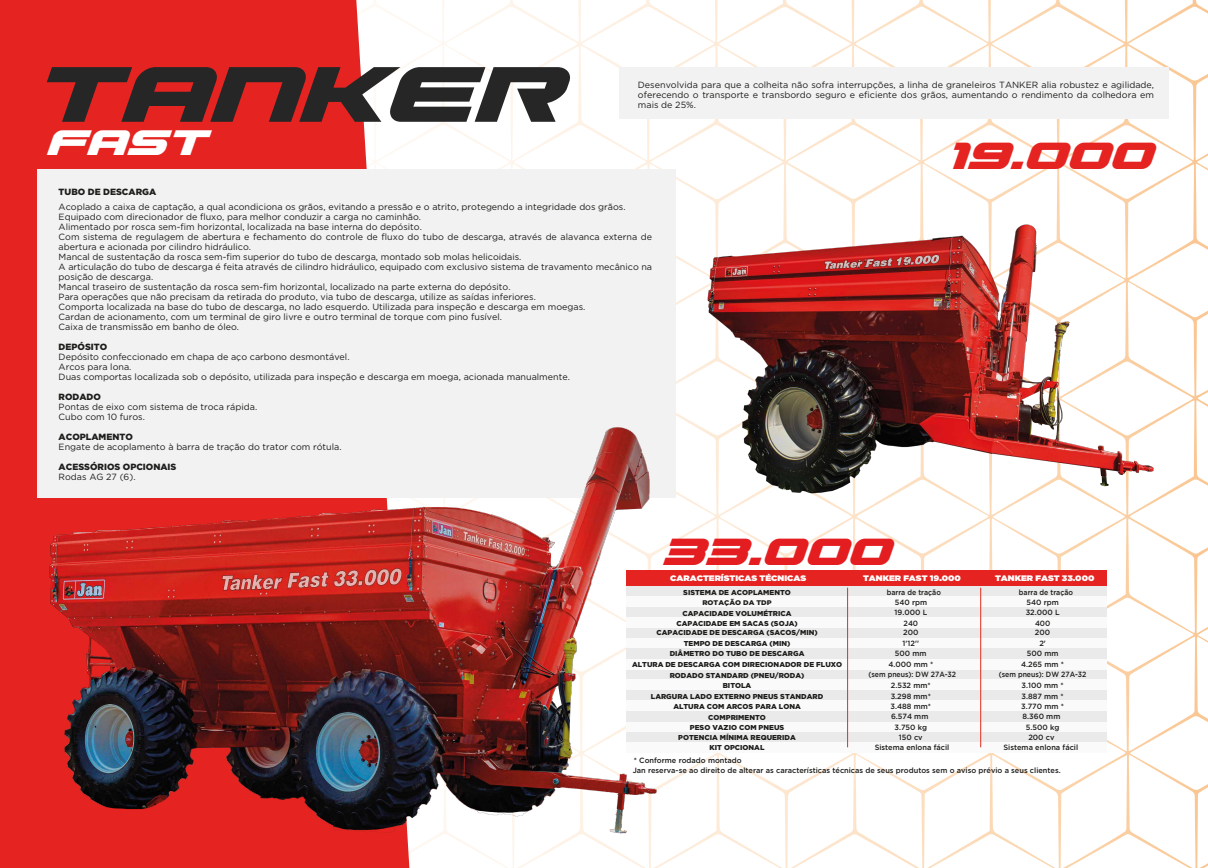
<style>
.page{position:relative;width:1208px;height:868px;background:#fff}
.page>*{position:absolute;margin:0;border:0;box-sizing:border-box;transform-origin:0 0}
.t1{font:italic 700 95px "Gunship";color:#262626}
.t2{font:italic 700 45.8px "Gunship";color:#e41d20}
.t3{font:italic 700 45.8px "Gunship";color:#e52421}
.t4{font:italic 700 42.9px "Gunship";color:#fff}
.t5{font:9px/10px "Gotham";color:#1d1d1b}
.t6{font:900 9px "Gotham";color:#1d1d1b}
.t7{font:900 8px "Gotham";color:#fff;scale:1.09 1}
.t8{font:500 7.6px/10.6px "Gotham";color:#1d1d1b}
.t9{font:500 7.6px/10.7px "Gotham";color:#1d1d1b;text-align:center;scale:.91 1}
.t10{font:500 7.6px "Gotham";color:#1d1d1b;scale:.92 1}
.t11{font:500 7.6px "Gotham";color:#1d1d1b;scale:.95 1}
.t12{font:900 7.1px/11px "Gotham";color:#1d1d1b;text-align:center}
.t13{font:900 6.8px "Gotham";color:#1d1d1b;scale:1.07 1}
</style>
<div class="page">
<svg style="left:462px;top:0;width:730px;height:143px"></svg>
<svg style="left:0;top:0;width:462px;height:318px;fill:#e52421"></svg>
<div style="left:37px;top:169px;width:638px;height:329px;background:#f2f2f2"></div>
<img style="left:0;top:318px;width:829px;height:549px">
<div style="left:619px;top:68px;width:550px;height:51px;background:#f2f2f2"></div>
<div style="left:626px;top:606px;width:480px;height:11px;background:#eaeaea"></div>
<div style="left:626px;top:585px;width:480px;height:11px;background:#eaeaea"></div>
<div style="left:626px;top:570px;width:480px;height:15px;background:#e52421"></div>
<div style="left:626px;top:596px;width:480px;height:10px;background:#fafafa"></div>
<div style="left:626px;top:627px;width:480px;height:11px;background:#eaeaea"></div>
<div style="left:626px;top:617px;width:480px;height:10px;background:#fafafa"></div>
<div style="left:626px;top:690px;width:480px;height:10px;background:#eaeaea"></div>
<div style="left:626px;top:638px;width:480px;height:10px;background:#fafafa"></div>
<div style="left:626px;top:648px;width:480px;height:10px;background:#eaeaea"></div>
<div style="left:626px;top:669px;width:480px;height:10px;background:#eaeaea"></div>
<div style="left:626px;top:658px;width:480px;height:11px;background:#fafafa"></div>
<div style="left:626px;top:679px;width:480px;height:11px;background:#fafafa"></div>
<div style="left:626px;top:731px;width:480px;height:11px;background:#eaeaea"></div>
<div style="left:626px;top:721px;width:480px;height:10px;background:#fafafa"></div>
<div style="left:626px;top:710px;width:480px;height:11px;background:#eaeaea"></div>
<div style="left:626px;top:700px;width:480px;height:10px;background:#fafafa"></div>
<div style="left:626px;top:742px;width:480px;height:10px;background:#fafafa"></div>
<hr style="left:847px;top:587px;width:1px;height:160px;background:#e52b1f">
<hr style="left:980px;top:587px;width:1px;height:160px;background:#e52b1f">
<img style="left:679px;top:181px;width:522px;height:348px">
<h1 class="t1" style="left:28px;top:50px;width:532px">tanker</h1>
<h3 class="t4" style="left:45px;top:122px;width:162px">fast</h3>
<p class="t6" style="left:59px;top:185px;width:99px">TUBO DE DESCARGA</p>
<p class="t5" style="left:638px;top:79px;width:518px">Desenvolvida para que a colheita não sofra interrupções, a linha de graneleiros TANKER alia robustez e agilidade, oferecendo o transporte e transbordo seguro e eficiente dos grãos, aumentando o rendimento da colhedora em</p>
<p class="t5" style="left:638px;top:99px;width:59px">mais de 25%.</p>
<h2 class="t3" style="left:945px;top:135px;width:207px">19.ooo</h2>
<p class="t5" style="left:59px;top:201px;width:595px">Acoplado a caixa de captação, a qual acondiciona os grãos, evitando a pressão e o atrito, protegendo a integridade dos grãos.<br>Equipado com direcionador de fluxo, para melhor conduzir a carga no caminhão.<br>Alimentado por rosca sem-fim horizontal, localizada na base interna do depósito.<br>Com sistema de regulagem de abertura e fechamento do controle de fluxo do tubo de descarga, através de alavanca externa de abertura e acionada por cilindro hidráulico.<br>Mancal de sustentação da rosca sem-fim superior do tubo de descarga, montado sob molas helicoidais.<br>A articulação do tubo de descarga é feita através de cilindro hidráulico, equipado com exclusivo sistema de travamento mecânico na posição de descarga.<br>Mancal traseiro de sustentação da rosca sem-fim horizontal, localizado na parte externa do depósito.<br>Para operações que não precisam da retirada do produto, via tubo de descarga, utilize as saídas inferiores.<br>Comporta localizada na base do tubo de descarga, no lado esquerdo. Utilizada para inspeção e descarga em moegas.<br>Cardan de acionamento, com um terminal de giro livre e outro terminal de torque com pino fusível.<br>Caixa de transmissão em banho de óleo.</p>
<p class="t6" style="left:59px;top:340px;width:50px">DEPÓSITO</p>
<p class="t5" style="left:59px;top:351px;width:513px">Depósito confeccionado em chapa de aço carbono desmontável.<br>Arcos para lona.<br>Duas comportas localizada sob o depósito, utilizada para inspeção e descarga em moega, acionada manualmente.</p>
<p class="t6" style="left:59px;top:390px;width:44px">RODADO</p>
<p class="t5" style="left:59px;top:401px;width:200px">Pontas de eixo com sistema de troca rápida.<br>Cubo com 10 furos.</p>
<p class="t6" style="left:59px;top:430px;width:76px">ACOPLAMENTO</p>
<p class="t5" style="left:59px;top:441px;width:284px">Engate de acoplamento à barra de tração do trator com rótula.</p>
<p class="t6" style="left:59px;top:460px;width:119px">ACESSÓRIOS OPCIONAIS</p>
<p class="t5" style="left:59px;top:471px;width:78px">Rodas AG 27 (6).</p>
<h2 class="t2" style="left:661px;top:530px;width:230px">33.ooo</h2>
<p class="t7" style="left:670px;top:572px;width:126px">CARACTERÍSTICAS TÉCNICAS</p>
<p class="t12" style="left:683px;top:586px;width:109px">SISTEMA DE ACOPLAMENTO</p>
<p class="t13" style="left:702px;top:597px;width:66px">ROTAÇÃO DA TDP</p>
<p class="t12" style="left:676px;top:617px;width:123px">CAPACIDADE EM SACAS (SOJA)</p>
<p class="t12" style="left:682px;top:607px;width:110px">CAPACIDADE VOLUMÉTRICA</p>
<p class="t12" style="left:656px;top:627px;width:163px">CAPACIDADE DE DESCARGA (SACOS/MIN)</p>
<p class="t12" style="left:632px;top:648px;width:212px;line-height:10.1px">DIÂMETRO DO TUBO DE DESCARGA<br>ALTURA DE DESCARGA COM DIRECIONADOR DE FLUXO</p>
<p class="t12" style="left:684px;top:638px;width:108px">TEMPO DE DESCARGA (MIN)</p>
<p class="t7" style="left:863px;top:572px;width:91px">TANKER FAST 19.000</p>
<p class="t8" style="left:894px;top:597px;width:34px">540 rpm<br>19.000 L</p>
<p class="t10" style="left:886px;top:587px;width:60px">barra de tração</p>
<p class="t11" style="left:903px;top:617px;width:17px">240</p>
<p class="t8" style="left:903px;top:627px;width:17px">200</p>
<p class="t8" style="left:902px;top:638px;width:18px">1'12''</p>
<p class="t8" style="left:895px;top:647px;width:33px">500 mm</p>
<p class="t8" style="left:888px;top:658px;width:46px">4.000 mm *</p>
<p class="t7" style="left:995px;top:572px;width:93px">TANKER FAST 33.000</p>
<p class="t10" style="left:1019px;top:587px;width:60px">barra de tração</p>
<p class="t8" style="left:1025px;top:597px;width:36px">540 rpm<br>32.000 L</p>
<p class="t11" style="left:1035px;top:617px;width:18px">400</p>
<p class="t8" style="left:1035px;top:627px;width:17px">200</p>
<p class="t8" style="left:1039px;top:638px;width:8px">2'</p>
<p class="t8" style="left:1026px;top:647px;width:33px">500 mm</p>
<p class="t8" style="left:1021px;top:658px;width:44px">4.265 mm *</p>
<p class="t9" style="left:868px;top:669px;width:98px">(sem pneus): DW 27A-32<br>2.532 mm*<br>3.298 mm*</p>
<p class="t8" style="left:890px;top:700px;width:42px;text-align:center">3.488 mm*<br>6.574 mm<br>3.750 kg</p>
<p class="t9" style="left:998px;top:669px;width:98px">(sem pneus): DW 27A-32</p>
<p class="t12" style="left:669px;top:669px;width:136px">RODADO STANDARD (PNEU/RODA)<br>BITOLA</p>
<p class="t12" style="left:651px;top:690px;width:174px;line-height:10.4px">LARGURA LADO EXTERNO PNEUS STANDARD<br>ALTURA COM ARCOS PARA LONA</p>
<p class="t12" style="left:708px;top:711px;width:59px">COMPRIMENTO</p>
<p class="t8" style="left:1021px;top:679px;width:44px">3.100 mm *<br>3.887 mm *</p>
<p class="t8" style="left:1021px;top:700px;width:44px;text-align:center">3.770 mm *<br>8.360 mm<br>5.500 kg</p>
<p class="t12" style="left:678px;top:721px;width:119px;line-height:10.6px">PESO VAZIO COM PNEUS<br>POTENCIA MÍNIMA REQUERIDA</p>
<p class="t8" style="left:899px;top:731px;width:25px">150 cv</p>
<p class="t8" style="left:1028px;top:731px;width:28px">200 cv</p>
<p class="t12" style="left:709px;top:741px;width:56px">KIT OPCIONAL</p>
<p class="t8" style="left:874px;top:742px;width:76px">Sistema enlona fácil</p>
<p class="t8" style="left:1003px;top:742px;width:76px">Sistema enlona fácil</p>
<p class="t8" style="left:634px;top:754px;width:109px">* Conforme rodado montado</p>
<p class="t8" style="left:633px;top:764px;width:429px">Jan reserva-se ao direito de alterar as características técnicas de seus produtos sem o aviso prévio a seus clientes.</p>
</div>
